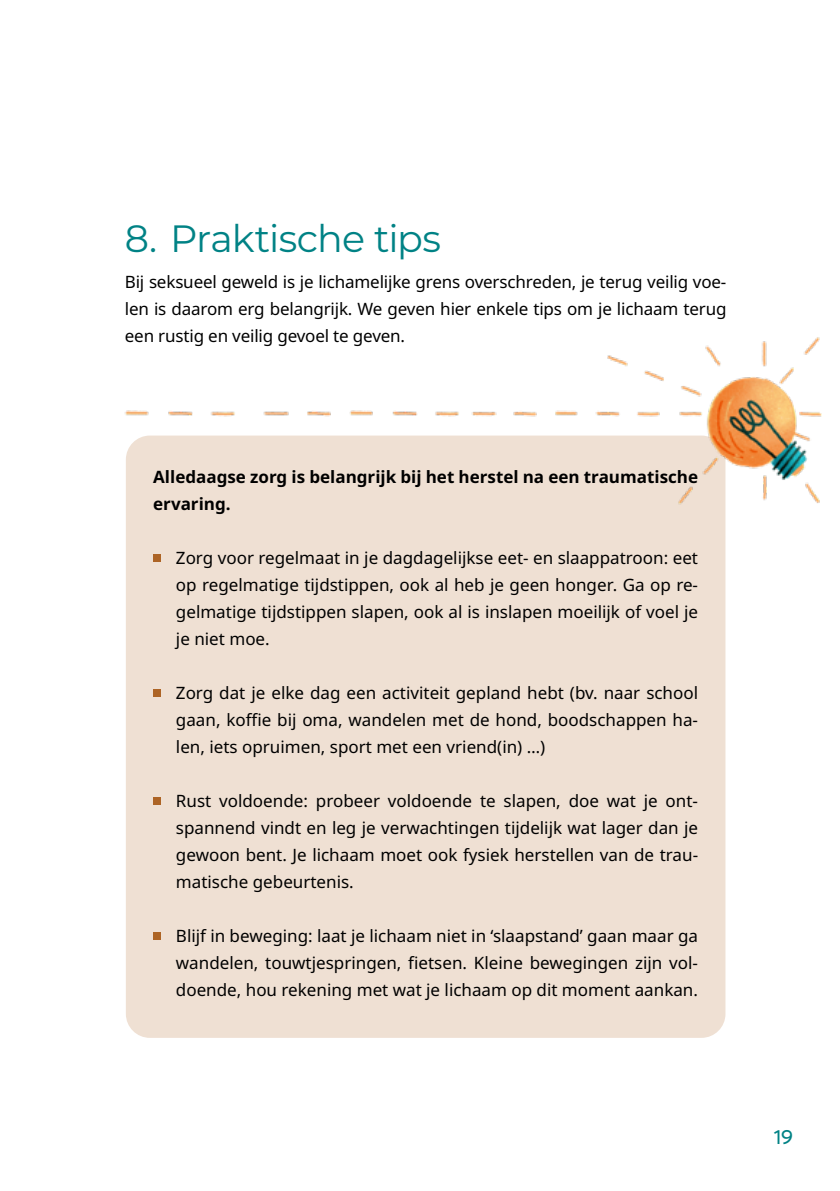
<style>
.page{position:relative;width:840px;height:1191px;background:#fff}
.page>*{position:absolute;margin:0;border:0;box-sizing:border-box;transform-origin:0 0}
.t1{font:38px "Montserrat";letter-spacing:-.025em;color:#008285}
.t2{font:20px "Lufga";color:#008285}
.t3{font:17px/27px "Noto Sans";color:#000;text-align:justify}
.t4{font:700 17px/27px "Noto Sans";color:#000}
</style>
<div class="page">
<div style="left:126px;top:435px;width:599px;height:602px;background:#efe0d3;border-radius:24px"></div>
<div style="left:153px;top:554px;width:7px;height:7px;background:#ad6425"></div>
<div style="left:153px;top:689px;width:7px;height:7px;background:#ad6425"></div>
<div style="left:153px;top:797px;width:7px;height:7px;background:#ad6425"></div>
<div style="left:153px;top:932px;width:7px;height:7px;background:#ad6425"></div>
<img style="left:426px;top:337px;width:396px;height:245px">
<img style="left:263px;top:405px;width:204px;height:22px">
<img style="left:125px;top:410px;width:110px;height:7px">
<h1 class="t1" style="left:125px;top:213px;width:317px">8. Praktische tips</h1>
<p class="t3" style="left:125px;top:269px;width:603px">Bij seksueel geweld is je lichamelijke grens overschreden, je terug veilig voe&shy;len is daarom erg belangrijk. We geven hier enkele tips om je lichaam terug een rustig en veilig gevoel te geven.</p>
<p class="t4" style="left:153px;top:464px;width:546px">Alledaagse zorg is belangrijk bij het herstel na een traumatische ervaring.</p>
<p class="t3" style="left:176px;top:545px;width:523px">Zorg voor regelmaat in je dagdagelijkse eet- en slaappatroon: eet op regelmatige tijdstippen, ook al heb je geen honger. Ga op re&shy;gelmatige tijdstippen slapen, ook al is inslapen moeilijk of voel je je niet moe.</p>
<p class="t3" style="left:176px;top:680px;width:523px">Zorg dat je elke dag een activiteit gepland hebt (bv. naar school gaan, koffie bij oma, wandelen met de hond, boodschappen ha&shy;len, iets opruimen, sport met een vriend(in) …)</p>
<p class="t3" style="left:176px;top:788px;width:523px">Rust voldoende: probeer voldoende te slapen, doe wat je ont&shy;spannend vindt en leg je verwachtingen tijdelijk wat lager dan je gewoon bent. Je lichaam moet ook fysiek herstellen van de trau&shy;matische gebeurtenis.</p>
<p class="t3" style="left:176px;top:923px;width:523px">Blijf in beweging: laat je lichaam niet in ‘slaapstand’ gaan maar ga wandelen, touwtjespringen, fietsen. Kleine bewegingen zijn vol&shy;doende, hou rekening met wat je lichaam op dit moment aankan.</p>
<p class="t2" style="left:773px;top:1126px;width:20px">19</p>
</div>
